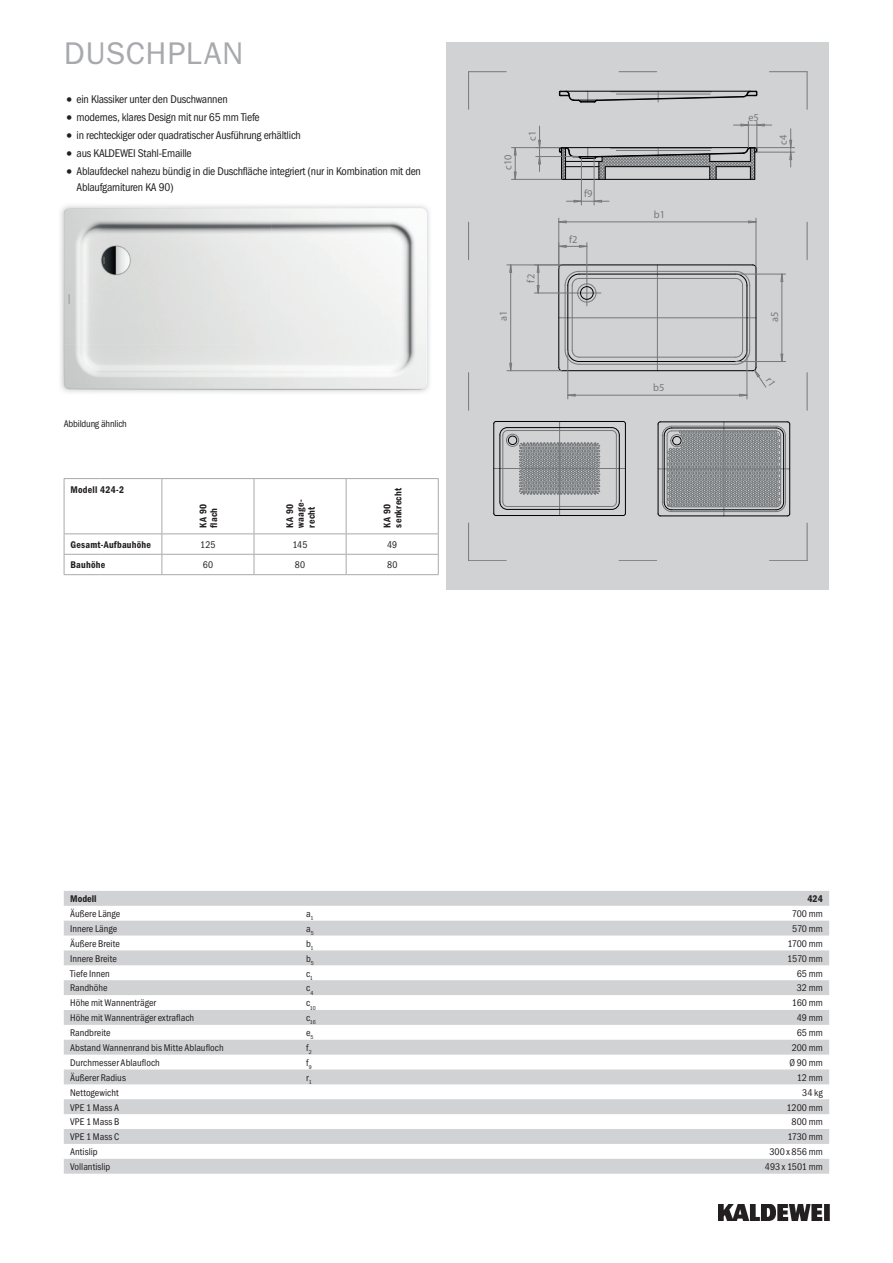
<style>
.page{position:relative;width:893px;height:1263px;background:#fff}
.page>*{position:absolute;margin:0;border:0;box-sizing:border-box;transform-origin:0 0}
.t1{font:31.5px "Franklin Gothic ITC";letter-spacing:.025em;color:#a8a9ad}
.t2{font:11.25px/15.8px "Franklin Gothic Cond ITC";letter-spacing:-.02em;color:#231f20}
.t3{font:10.65px "Myriad Pro";color:#75797b}
.t4{font:9.75px "Franklin Gothic Cond ITC";color:#231f20}
.t5{font:600 9.75px/10.8px "Franklin Gothic Cond ITC";letter-spacing:.02em;color:#231f20}
.t6{font:9.75px "Franklin Gothic Cond ITC";letter-spacing:-.02em;color:#231f20}
.t7{font:5.7px "Franklin Gothic Cond ITC";color:#231f20}
.s1{font-size:15.75px}
</style>
<div class="page">
<img style="left:719px;top:1204px;width:110px;height:16px">
<div style="left:446px;top:43px;width:383px;height:547px;background:#d1d2d4"></div>
<img style="left:60px;top:205px;width:370px;height:188px">
<img style="left:64px;top:208px;width:363px;height:182px">
<svg style="left:64px;top:891px;width:765px;height:283px;fill:#d7d8da"></svg>
<hr style="left:64px;top:478px;width:36px;height:1px;background:#a8a9ad">
<hr style="left:64px;top:479px;width:1px;height:55px;background:#a8a9ad">
<hr style="left:162px;top:478px;width:92px;height:1px;background:#a8a9ad">
<hr style="left:254px;top:478px;width:92px;height:1px;background:#a8a9ad">
<hr style="left:254px;top:479px;width:1px;height:55px;background:#a8a9ad">
<hr style="left:346px;top:478px;width:93px;height:1px;background:#a8a9ad">
<hr style="left:346px;top:479px;width:1px;height:55px;background:#a8a9ad">
<hr style="left:438px;top:479px;width:1px;height:55px;background:#a8a9ad">
<hr style="left:64px;top:534px;width:36px;height:1px;background:#a8a9ad">
<hr style="left:162px;top:534px;width:92px;height:1px;background:#a8a9ad">
<hr style="left:254px;top:534px;width:92px;height:1px;background:#a8a9ad">
<hr style="left:346px;top:534px;width:93px;height:1px;background:#a8a9ad">
<hr style="left:64px;top:554px;width:36px;height:1px;background:#a8a9ad">
<svg style="left:64px;top:534px;width:1px;height:40px"></svg>
<hr style="left:100px;top:554px;width:62px;height:1px;background:#a8a9ad">
<hr style="left:64px;top:574px;width:36px;height:1px;background:#a8a9ad">
<hr style="left:100px;top:574px;width:62px;height:1px;background:#a8a9ad">
<hr style="left:162px;top:554px;width:92px;height:1px;background:#a8a9ad">
<hr style="left:162px;top:574px;width:92px;height:1px;background:#a8a9ad">
<svg style="left:162px;top:534px;width:1px;height:40px"></svg>
<hr style="left:254px;top:554px;width:92px;height:1px;background:#a8a9ad">
<svg style="left:254px;top:534px;width:1px;height:40px"></svg>
<hr style="left:254px;top:574px;width:92px;height:1px;background:#a8a9ad">
<hr style="left:346px;top:554px;width:93px;height:1px;background:#a8a9ad">
<svg style="left:346px;top:534px;width:1px;height:40px"></svg>
<svg style="left:438px;top:534px;width:1px;height:40px"></svg>
<hr style="left:346px;top:574px;width:93px;height:1px;background:#a8a9ad">
<hr style="left:100px;top:478px;width:62px;height:1px;background:#a8a9ad">
<hr style="left:162px;top:479px;width:1px;height:55px;background:#a8a9ad">
<hr style="left:100px;top:534px;width:62px;height:1px;background:#a8a9ad">
<svg style="left:468px;top:71px;width:340px;height:490px"></svg>
<h1 class="t1" style="left:64px;top:34px;width:181px">DUSCHPLAN</h1>
<p class="t2" style="left:64px;top:92px;width:165px"><span class="s1">•</span> ein Klassiker unter den Duschwannen</p>
<p class="t2" style="left:64px;top:110px;width:197px"><span class="s1">•</span> modernes, klares Design mit nur 65 mm Tiefe</p>
<p class="t2" style="left:64px;top:127px;width:239px"><span class="s1">•</span> in rechteckiger oder quadratischer Ausführung erhältlich</p>
<p class="t2" style="left:64px;top:145px;width:129px"><span class="s1">•</span> aus KALDEWEI Stahl-Emaille</p>
<p class="t2" style="left:77px;top:163px;width:346px;text-indent:-13px"><span class="s1">•</span> Ablaufdeckel nahezu bündig in die Duschfläche integriert (nur in Kombination mit den<br>Ablaufgarnituren KA 90)</p>
<p class="t6" style="left:64px;top:418px;width:65px">Abbildung ähnlich</p>
<p class="t5" style="left:70px;top:484px;width:55px">Modell 424-2</p>
<p class="t5" style="left:198px;top:527px;width:25px;rotate:-90deg">KA 90 flach</p>
<p class="t5" style="left:284px;top:527px;width:29px;rotate:-90deg">KA 90 waage&shy;recht</p>
<p class="t5" style="left:382px;top:527px;width:41px;rotate:-90deg">KA 90 senkrecht</p>
<p class="t5" style="left:70px;top:539px;width:82px">Gesamt-Aufbauhöhe</p>
<p class="t4" style="left:200px;top:539px;width:17px">125</p>
<p class="t4" style="left:292px;top:539px;width:17px">145</p>
<p class="t4" style="left:387px;top:539px;width:12px">49</p>
<p class="t5" style="left:70px;top:560px;width:36px">Bauhöhe</p>
<p class="t4" style="left:203px;top:559px;width:12px">60</p>
<p class="t4" style="left:295px;top:559px;width:12px">80</p>
<p class="t4" style="left:387px;top:559px;width:12px">80</p>
<p class="t3" style="left:501px;top:170px;width:17px;rotate:-90deg">c10</p>
<p class="t3" style="left:526px;top:141px;width:12px;rotate:-90deg">c1</p>
<p class="t3" style="left:524px;top:282px;width:10px;rotate:-90deg">f2</p>
<p class="t3" style="left:584px;top:187px;width:10px">f9</p>
<p class="t3" style="left:569px;top:232px;width:10px">f2</p>
<p class="t3" style="left:654px;top:208px;width:13px">b1</p>
<p class="t3" style="left:748px;top:111px;width:12px">e5</p>
<p class="t3" style="left:777px;top:145px;width:12px;rotate:-90deg">c4</p>
<p class="t3" style="left:497px;top:321px;width:12px;rotate:-90deg">a1</p>
<p class="t3" style="left:768px;top:322px;width:12px;rotate:-90deg">a5</p>
<p class="t3" style="left:653px;top:381px;width:13px">b5</p>
<p class="t5" style="left:70px;top:893px;width:28px">Modell</p>
<p class="t5" style="left:807px;top:893px;width:17px">424</p>
<p class="t4" style="left:70px;top:908px;width:52px">Äußere Länge</p>
<p class="t4" style="left:306px;top:908px;width:9px">a<sub>1</sub></p>
<p class="t4" style="left:792px;top:908px;width:33px">700 mm</p>
<p class="t4" style="left:70px;top:923px;width:49px">Innere Länge</p>
<p class="t4" style="left:306px;top:923px;width:9px">a<sub>5</sub></p>
<p class="t4" style="left:792px;top:923px;width:32px">570 mm</p>
<p class="t4" style="left:70px;top:938px;width:51px">Äußere Breite</p>
<p class="t4" style="left:306px;top:938px;width:9px">b<sub>1</sub></p>
<p class="t4" style="left:787px;top:938px;width:37px">1700 mm</p>
<p class="t4" style="left:70px;top:953px;width:48px">Innere Breite</p>
<p class="t4" style="left:306px;top:953px;width:9px">b<sub>5</sub></p>
<p class="t4" style="left:787px;top:953px;width:37px">1570 mm</p>
<p class="t4" style="left:70px;top:967px;width:41px">Tiefe Innen</p>
<p class="t4" style="left:306px;top:967px;width:8px">c<sub>1</sub></p>
<p class="t4" style="left:797px;top:967px;width:28px">65 mm</p>
<p class="t4" style="left:70px;top:982px;width:39px">Randhöhe</p>
<p class="t4" style="left:306px;top:982px;width:9px">c<sub>4</sub></p>
<p class="t4" style="left:797px;top:982px;width:27px">32 mm</p>
<p class="t4" style="left:70px;top:997px;width:87px">Höhe mit Wannenträger</p>
<p class="t7" style="left:306px;top:1004px;width:11px"><sup>c</sup>10</p>
<p class="t4" style="left:792px;top:997px;width:32px">160 mm</p>
<p class="t4" style="left:70px;top:1012px;width:126px">Höhe mit Wannenträger extraflach</p>
<p class="t7" style="left:306px;top:1019px;width:11px"><sup>c</sup>16</p>
<p class="t4" style="left:797px;top:1012px;width:27px">49 mm</p>
<p class="t4" style="left:70px;top:1027px;width:42px">Randbreite</p>
<p class="t4" style="left:306px;top:1027px;width:9px">e<sub>5</sub></p>
<p class="t4" style="left:797px;top:1027px;width:28px">65 mm</p>
<p class="t4" style="left:70px;top:1042px;width:155px">Abstand Wannenrand bis Mitte Ablaufloch</p>
<p class="t4" style="left:306px;top:1042px;width:7px">f<sub>2</sub></p>
<p class="t4" style="left:792px;top:1042px;width:33px">200 mm</p>
<p class="t4" style="left:70px;top:1057px;width:91px">Durchmesser Ablaufloch</p>
<p class="t4" style="left:306px;top:1057px;width:7px">f<sub>9</sub></p>
<p class="t4" style="left:789px;top:1057px;width:35px">Ø 90 mm</p>
<p class="t4" style="left:70px;top:1072px;width:57px">Äußerer Radius</p>
<p class="t4" style="left:306px;top:1072px;width:7px">r<sub>1</sub></p>
<p class="t4" style="left:797px;top:1072px;width:27px">12 mm</p>
<p class="t4" style="left:70px;top:1087px;width:50px">Nettogewicht</p>
<p class="t4" style="left:802px;top:1087px;width:22px">34 kg</p>
<p class="t4" style="left:70px;top:1101px;width:50px">VPE 1 Mass A</p>
<p class="t4" style="left:787px;top:1101px;width:38px">1200 mm</p>
<p class="t4" style="left:70px;top:1116px;width:51px">VPE 1 Mass B</p>
<p class="t4" style="left:791px;top:1116px;width:33px">800 mm</p>
<p class="t4" style="left:70px;top:1131px;width:51px">VPE 1 Mass C</p>
<p class="t4" style="left:787px;top:1131px;width:37px">1730 mm</p>
<p class="t4" style="left:70px;top:1146px;width:29px">Antislip</p>
<p class="t4" style="left:769px;top:1146px;width:55px">300 x 856 mm</p>
<p class="t4" style="left:70px;top:1161px;width:42px">Vollantislip</p>
<p class="t4" style="left:765px;top:1161px;width:59px">493 x 1501 mm</p>
</div>
